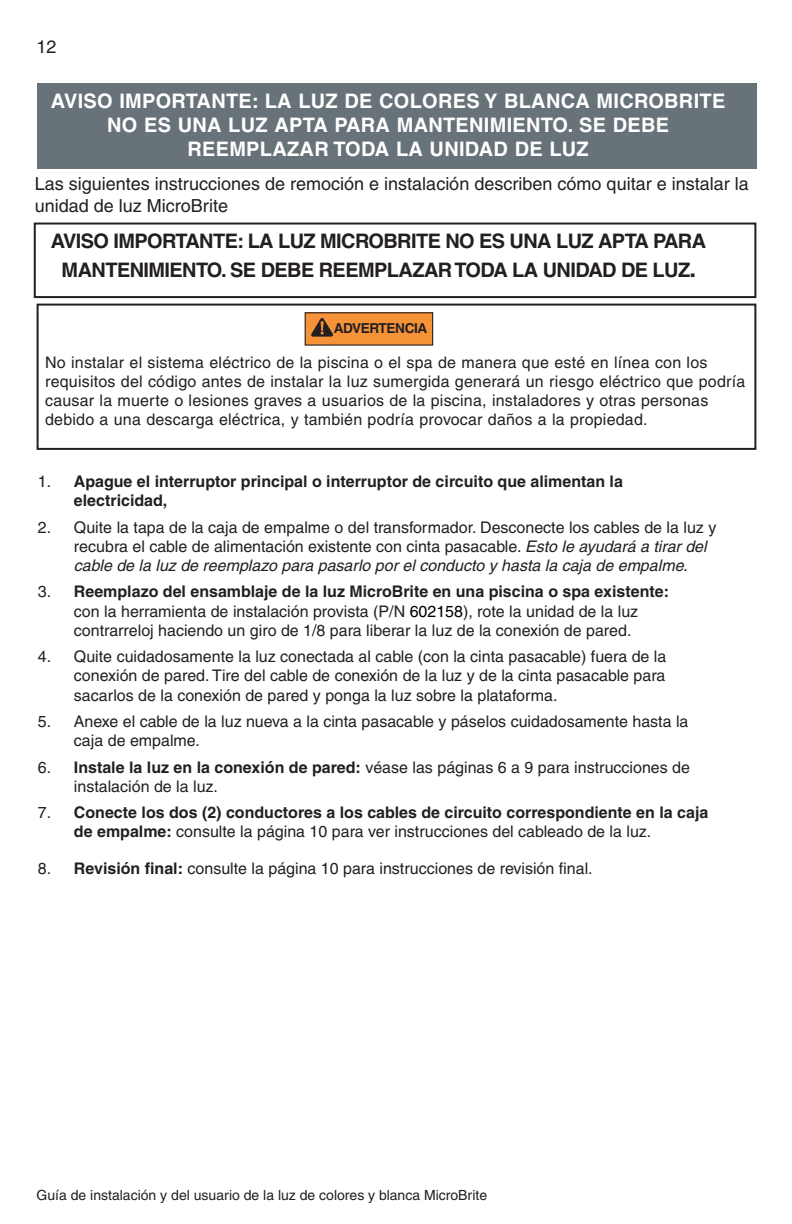
<style>
.page{position:relative;width:792px;height:1224px;background:#fff}
.page>*{position:absolute;margin:0;border:0;box-sizing:border-box;transform-origin:0 0}
.Num_List{font:700 20px/24px "Helvetica";letter-spacing:.015em;color:#fff;text-align:center}
.Head_2{font:700 20px/28.8px "Helvetica";letter-spacing:-.03em;color:#231f20;text-align:center}
._1{font:18px/21.6px "Helvetica";color:#231f20}
._1-2{font:16px/19.2px "Helvetica";color:#231f20}
.Num_List-2{font:16px/19.2px "Helvetica";letter-spacing:.015em;color:#231f20}
._1-3{font:700 16px/19.2px "Helvetica";color:#231f20}
.t1{font:14px "Helvetica";color:#231f20}
.t2{font:700 13.8px "Helvetica";letter-spacing:-.035em;color:#231f20}
.s1{font-size:24px}
.s2{font-weight:400}
.s3{font-style:italic}
.s4{font-weight:700}
.s5{color:#000}
</style>
<div class="page">
<div style="left:305px;top:313px;width:128px;height:32px;background:#f69238"></div>
<div style="left:305px;top:312px;width:128px;height:34px;border:1px solid #231f20"></div>
<svg style="left:311px;top:318px;width:22px;height:19px"></svg>
<div style="left:37px;top:304px;width:719px;height:146px;border:2px solid #231f20"></div>
<div style="left:34px;top:223px;width:722px;height:75px;border:2px solid #231f20"></div>
<div style="left:37px;top:83px;width:719px;height:86px;background:#687379"></div>
<p class="_1" style="left:37px;top:36px;width:22px">12</p>
<p class="Num_List" style="left:51px;top:89px;width:676px">AVISO IMPORTANTE: LA LUZ DE COLORES Y BLANCA MICROBRITE<br>NO ES UNA LUZ APTA PARA MANTENIMIENTO. SE DEBE<br>REEMPLAZAR TODA LA UNIDAD DE LUZ</p>
<p class="_1" style="left:35px;top:173px;width:715px">Las siguientes instrucciones de remoción e instalación describen cómo quitar e instalar la unidad de luz MicroBrite</p>
<p class="Head_2" style="left:51px;top:226px;width:657px">AVISO IMPORTANTE: LA LUZ MICROBRITE NO ES UNA LUZ APTA PARA<br>MANTENIMIENTO. SE DEBE REEMPLAZAR TODA LA UNIDAD DE LUZ<span class="s1">.</span></p>
<p class="t2" style="left:334px;top:320px;width:95px">ADVERTENCIA</p>
<p class="Num_List-2" style="left:45px;top:353px;width:702px">No instalar el sistema eléctrico de la piscina o el spa de manera que esté en línea con los requisitos del código antes de instalar la luz sumergida generará un riesgo eléctrico que podría causar la muerte o lesiones graves a usuarios de la piscina, instaladores y otras personas debido a una descarga eléctrica, y también podría provocar daños a la propiedad.</p>
<p class="_1-3" style="left:74px;top:472px;width:550px;text-indent:-36px"><span class="s2">1.</span> Apague el interruptor principal o interruptor de circuito que alimentan la electricidad,</p>
<p class="_1-2" style="left:74px;top:517px;width:644px;text-indent:-36px">2. Quite la tapa de la caja de empalme o del transformador. Desconecte los cables de la luz y recubra el cable de alimentación existente con cinta pasacable. <span class="s3">Esto le ayudará a tirar del cable de la luz de reemplazo para pasarlo por el conducto y hasta la caja de empalme.</span></p>
<p class="_1-2" style="left:38px;top:582px;width:633px;text-align:center">3. <span class="s4">Reemplazo del ensamblaje de la luz MicroBrite en una piscina o spa existente: </span>con la herramienta de instalación provista (P/N <span class="s5">602158</span>), rote la unidad de la luz contrarreloj haciendo un giro de 1/8 para liberar la luz de la conexión de pared.</p>
<p class="_1-2" style="left:74px;top:647px;width:594px;text-align:justify;text-indent:-36px">4. Quite cuidadosamente la luz conectada al cable (con la cinta pasacable) fuera de la conexión de pared. Tire del cable de conexión de la luz y de la cinta pasacable para sacarlos de la conexión de pared y ponga la luz sobre la plataforma.</p>
<p class="_1-2" style="left:74px;top:712px;width:616px;text-indent:-36px">5. Anexe el cable de la luz nueva a la cinta pasacable y páselos cuidadosamente hasta la caja de empalme.</p>
<p class="_1-2" style="left:74px;top:757px;width:618px;text-indent:-36px">6. <span class="s4">Instale la luz en la conexión de pared:</span> véase las páginas 6 a 9 para instrucciones de instalación de la luz.</p>
<p class="_1-3" style="left:74px;top:803px;width:636px;text-indent:-36px"><span class="s2">7.</span> Conecte los dos (2) conductores a los cables de circuito correspondiente en la caja de empalme: <span class="s2">consulte la página 10 para ver instrucciones del cableado de la luz.</span></p>
<p class="_1-2" style="left:38px;top:859px;width:556px">8. <span class="s4">Revisión final:</span> consulte la página 10 para instrucciones de revisión final.</p>
<p class="t1" style="left:37px;top:1187px;width:452px">Guía de instalación y del usuario de la luz de colores y blanca MicroBrite</p>
</div>
